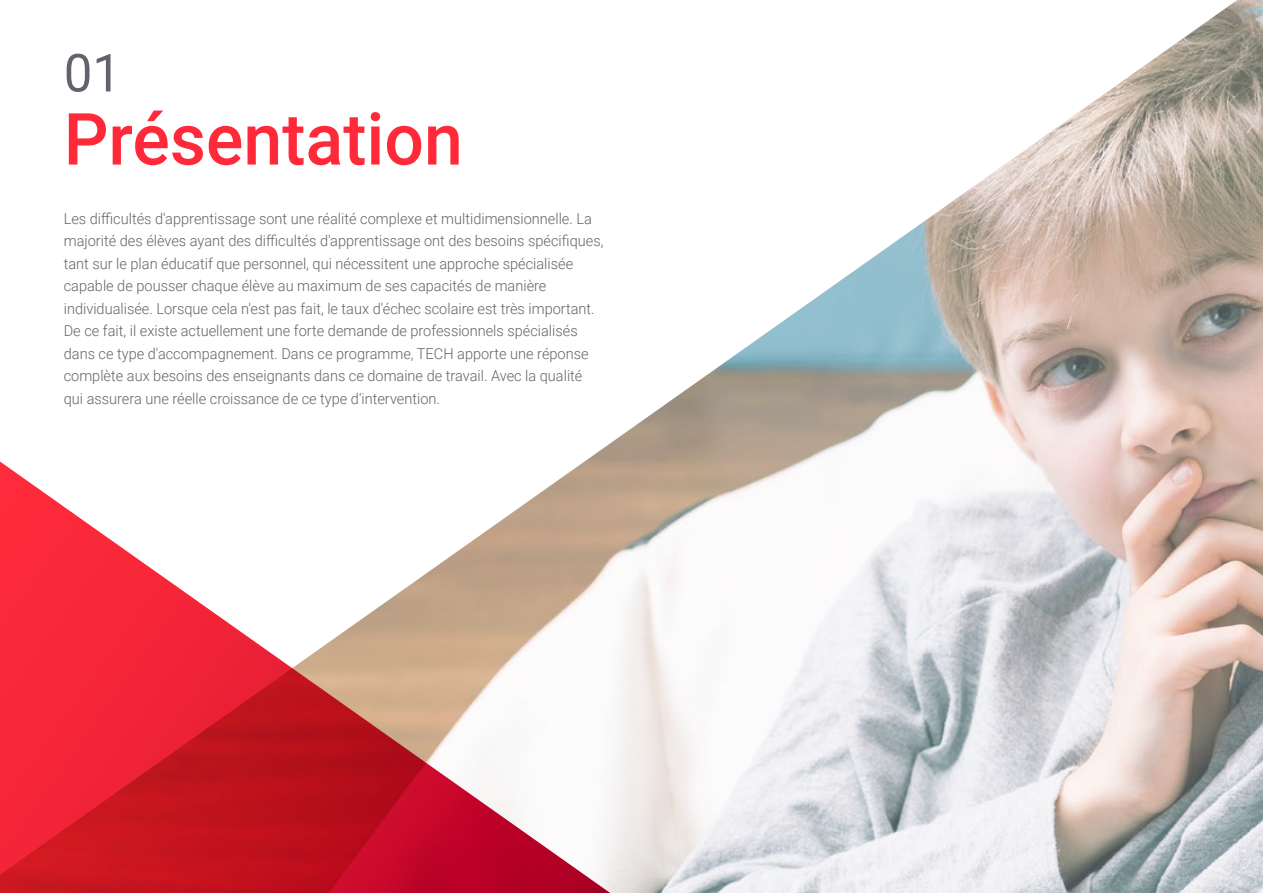
<style>
.page{position:relative;width:1263px;height:893px;background:#fff}
.page>*{position:absolute;margin:0;border:0;box-sizing:border-box;transform-origin:0 0}
.t1{font:500 72px "Roboto";color:#ff293a}
.t2{font:52.5px "Roboto";color:#61646a}
.t3{font:300 15px/22.5px "Roboto";color:#61646a}
</style>
<div class="page">
<img style="left:607px;top:0;width:656px;height:893px">
<svg style="left:0;top:446px;width:640px;height:447px"></svg>
<h2 class="t2" style="left:64px;top:36px;width:59px">01</h2>
<h1 class="t1" style="left:64px;top:89px;width:401px">Présentation</h1>
<p class="t3" style="left:64px;top:207px;width:541px">Les difficultés d'apprentissage sont une réalité complexe et multidimensionnelle. La majorité des élèves ayant des difficultés d'apprentissage ont des besoins spécifiques, tant sur le plan éducatif que personnel, qui nécessitent une approche spécialisée capable de pousser chaque élève au maximum de ses capacités de manière individualisée. Lorsque cela n'est pas fait, le taux d'échec scolaire est très important.<br>De ce fait, il existe actuellement une forte demande de professionnels spécialisés dans ce type d'accompagnement. Dans ce programme, TECH apporte une réponse complète aux besoins des enseignants dans ce domaine de travail. Avec la qualité qui assurera une réelle croissance de ce type d'intervention.</p>
</div>
